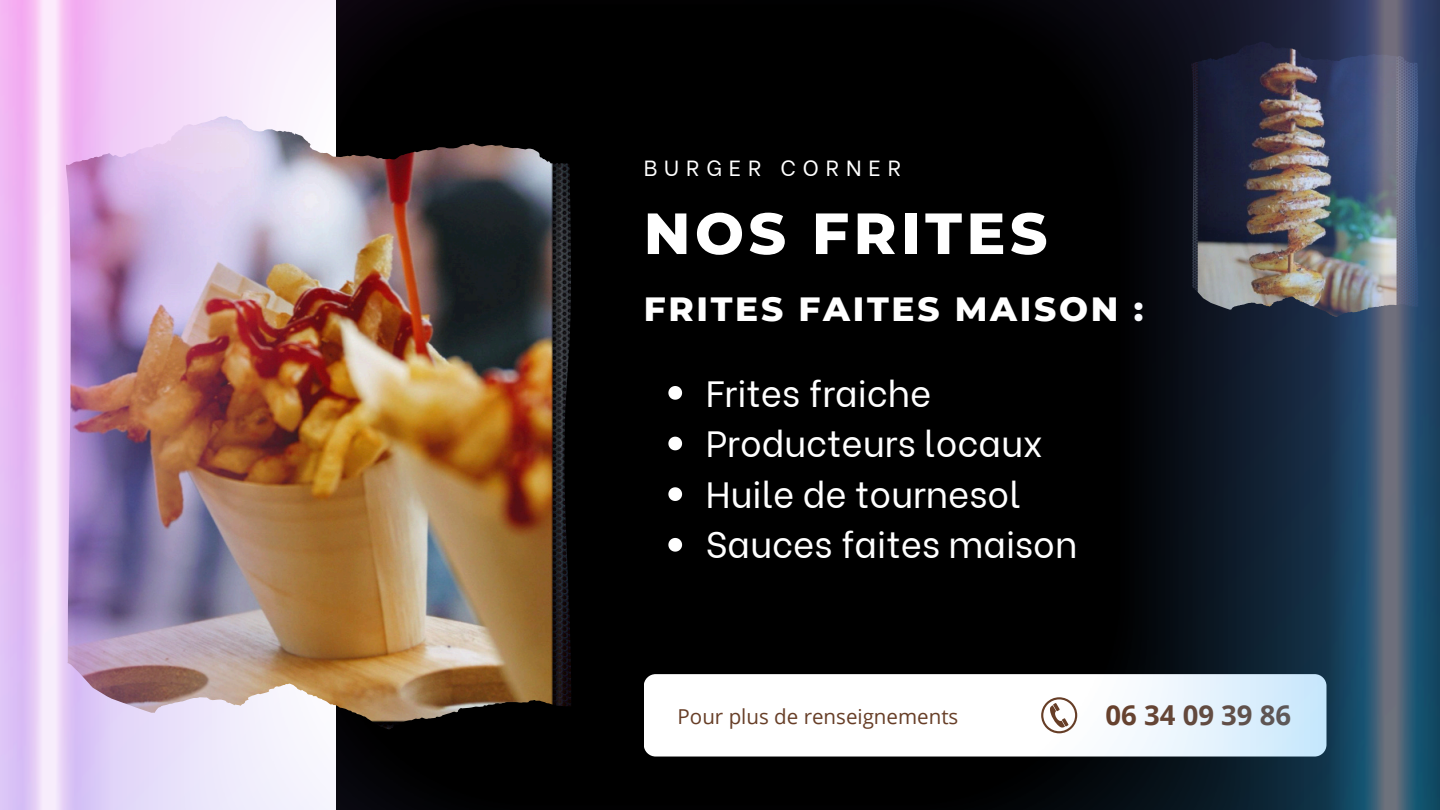
<style>
.page{position:relative;width:1440px;height:810px;background:#fff}
.page>*{position:absolute;margin:0;border:0;box-sizing:border-box;transform-origin:0 0}
.t1{font:800 57.9px "Montserrat";letter-spacing:.08em;color:#fff}
.t2{font:36.5px "Be Vietnam";color:#fff}
.t3{font:800 34.3px "Montserrat";letter-spacing:.08em;color:#fff}
.t4{font:700 27.5px "Open Sans";color:#673e27}
.t5{font:21.9px "Be Vietnam";letter-spacing:.315em;color:#fff}
.t6{font:20.5px "Open Sans";color:#673e27}
</style>
<div class="page">
<img style="left:0;top:0;width:1440px;height:810px">
<p class="t5" style="left:644px;top:150px;width:259px">BURGER CORNER</p>
<h5 class="t1" style="left:644px;top:198px;width:405px">NOS FRITES</h5>
<p class="t3" style="left:644px;top:287px;width:501px">FRITES FAITES MAISON :</p>
<h1 class="t2" style="left:706px;top:363px;width:227px">Frites fraiche</h1>
<h2 class="t2" style="left:706px;top:414px;width:339px">Producteurs locaux</h2>
<p class="t2" style="left:706px;top:464px;width:317px">Huile de tournesol</p>
<p class="t2" style="left:706px;top:515px;width:373px">Sauces faites maison</p>
<p class="t6" style="left:678px;top:702px;width:282px">Pour plus de renseignements</p>
<p class="t4" style="left:1106px;top:696px;width:187px">06 34 09 39 86</p>
</div>
